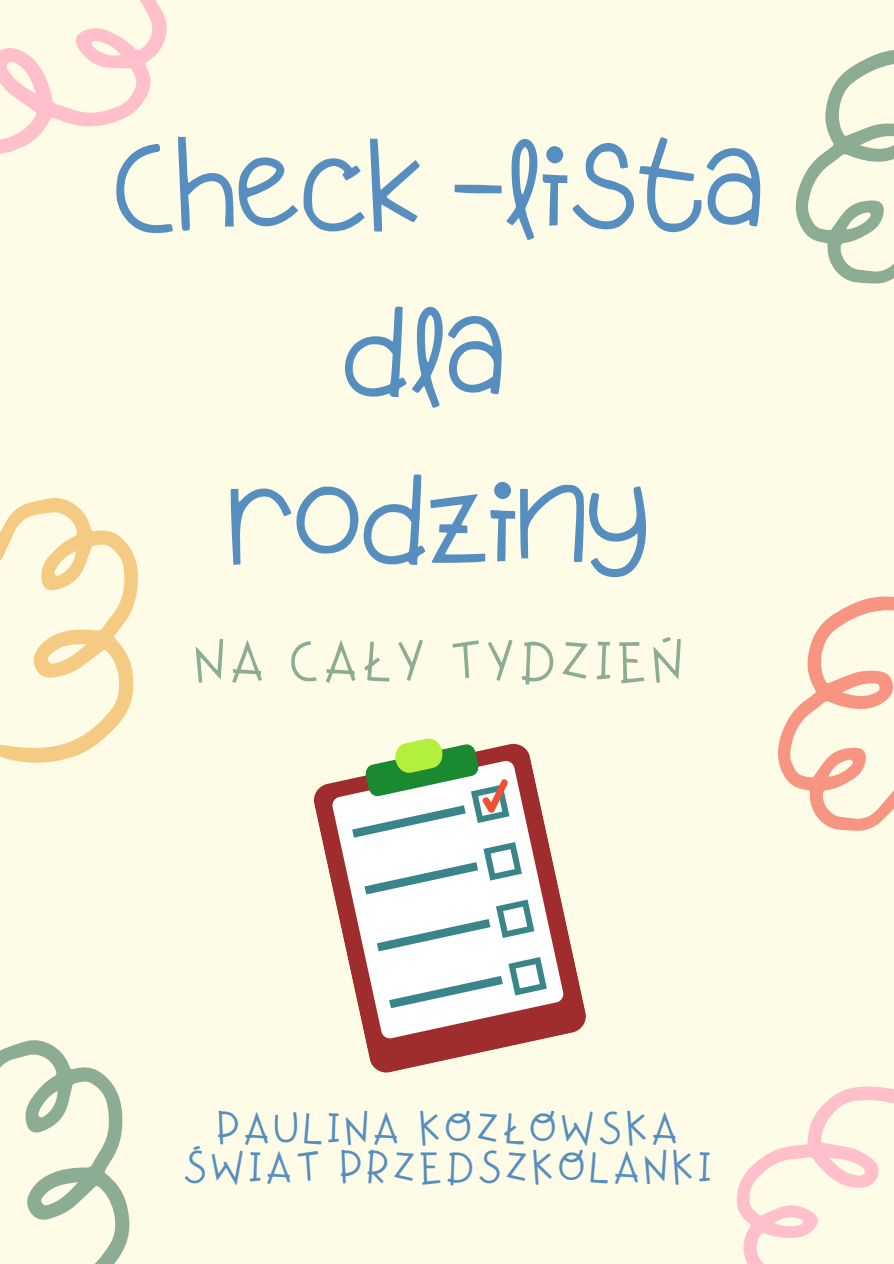
<style>
.page{position:relative;width:894px;height:1264px;background:#fff}
.page>*{position:absolute;margin:0;border:0;box-sizing:border-box;transform-origin:0 0}
.t1{font:120.15px/167.7px "Apple Juice";color:#568ebf;text-align:center}
.t2{font:54px "Apple Juice";letter-spacing:.125em;color:#8cad93}
.t3{font:42px/38.8px "Apple Juice";letter-spacing:.125em;color:#568ebf;text-align:center}
</style>
<div class="page">
<div style="left:0;top:0;width:893px;height:1263px;background:#fefce6"></div>
<svg style="left:0;top:1040px;width:130px;height:223px"></svg>
<svg style="left:795px;top:50px;width:98px;height:233px"></svg>
<svg style="left:314px;top:783px;width:272px;height:290px"></svg>
<svg style="left:331px;top:776px;width:233px;height:263px"></svg>
<svg style="left:508px;top:957px;width:38px;height:38px"></svg>
<svg style="left:352px;top:738px;width:182px;height:213px;background:#cdd8cb"></svg>
<svg style="left:389px;top:975px;width:113px;height:33px;background:#cde0e1"></svg>
<svg style="left:778px;top:596px;width:115px;height:234px"></svg>
<svg style="left:0;top:498px;width:138px;height:265px"></svg>
<svg style="left:0;top:0;width:167px;height:154px"></svg>
<svg style="left:736px;top:1086px;width:157px;height:177px"></svg>
<h1 class="t1" style="left:114px;top:105px;width:650px">Check -lista dla<br>rodziny</h1>
<p class="t2" style="left:194px;top:629px;width:488px">NA CAŁY TYDZIEŃ</p>
<p class="t3" style="left:184px;top:1109px;width:528px">PAULINA KOZŁOWSKA<br>ŚWIAT PRZEDSZKOLANKI</p>
</div>
